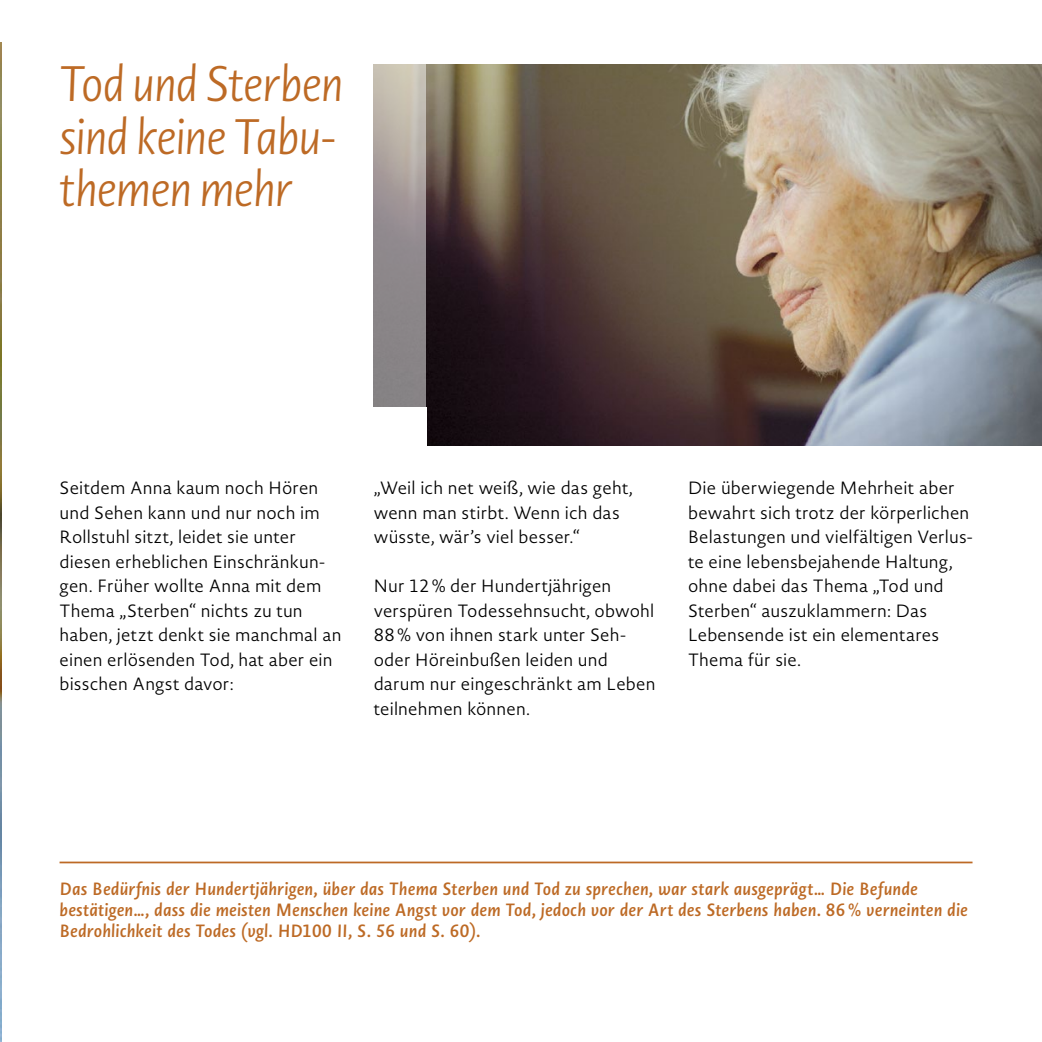
<style>
.page{position:relative;width:1042px;height:1042px;background:#fff}
.page>*{position:absolute;margin:0;border:0;box-sizing:border-box;transform-origin:0 0}
.t1{font:italic 300 49px/52.5px "Novel Sans St MAS";letter-spacing:-.03em;color:#bd6a25}
.t2{font:300 17.5px/24.5px "Novel Sans St MAS";letter-spacing:.01em;color:#000}
.t3{font:italic 600 17.5px/21px "Novel Sans St MAS";letter-spacing:.005em;color:#bd6a25}
</style>
<div class="page">
<img style="left:0;top:42px;width:1px;height:1000px">
<img style="left:374px;top:64px;width:53px;height:343px">
<hr style="left:60px;top:861px;width:912px;height:2px;background:#bd6a25">
<img style="left:427px;top:64px;width:615px;height:381px">
<h1 class="t1" style="left:60px;top:57px;width:286px">Tod und Sterben sind keine Tabu&shy;themen mehr</h1>
<p class="t2" style="left:60px;top:475px;width:283px">Seitdem Anna kaum noch Hören und Sehen kann und nur noch im<br>Rollstuhl sitzt, leidet sie unter diesen erheblichen Einschränkun&shy;gen. Früher wollte Anna mit dem<br>Thema „Sterben“ nichts zu tun haben, jetzt denkt sie manchmal an einen erlösenden Tod, hat aber ein bisschen Angst davor:</p>
<p class="t2" style="left:374px;top:475px;width:260px">„Weil ich net weiß, wie das geht, wenn man stirbt. Wenn ich das wüsste, wär’s viel besser.“</p>
<p class="t2" style="left:374px;top:573px;width:283px">Nur 12% der Hundertjährigen verspüren Todessehnsucht, obwohl<br>88% von ihnen stark unter Seh&shy;oder Höreinbußen leiden und darum nur eingeschränkt am Leben teilnehmen können.</p>
<p class="t2" style="left:688px;top:475px;width:286px">Die überwiegende Mehrheit aber bewahrt sich trotz der körperlichen<br>Belastungen und vielfältigen Verlus&shy;te eine lebensbejahende Haltung, ohne dabei das Thema „Tod und<br>Sterben“ auszuklammern: Das<br>Lebensende ist ein elementares<br>Thema für sie.</p>
<p class="t3" style="left:60px;top:878px;width:910px">Das Bedürfnis der Hundertjährigen, über das Thema Sterben und Tod zu sprechen, war stark ausgeprägt… Die Befunde bestätigen…, dass die meisten Menschen keine Angst vor dem Tod, jedoch vor der Art des Sterbens haben. 86% verneinten die<br>Bedrohlichkeit des Todes (vgl. HD100 II, S. 56 und S. 60).</p>
</div>
